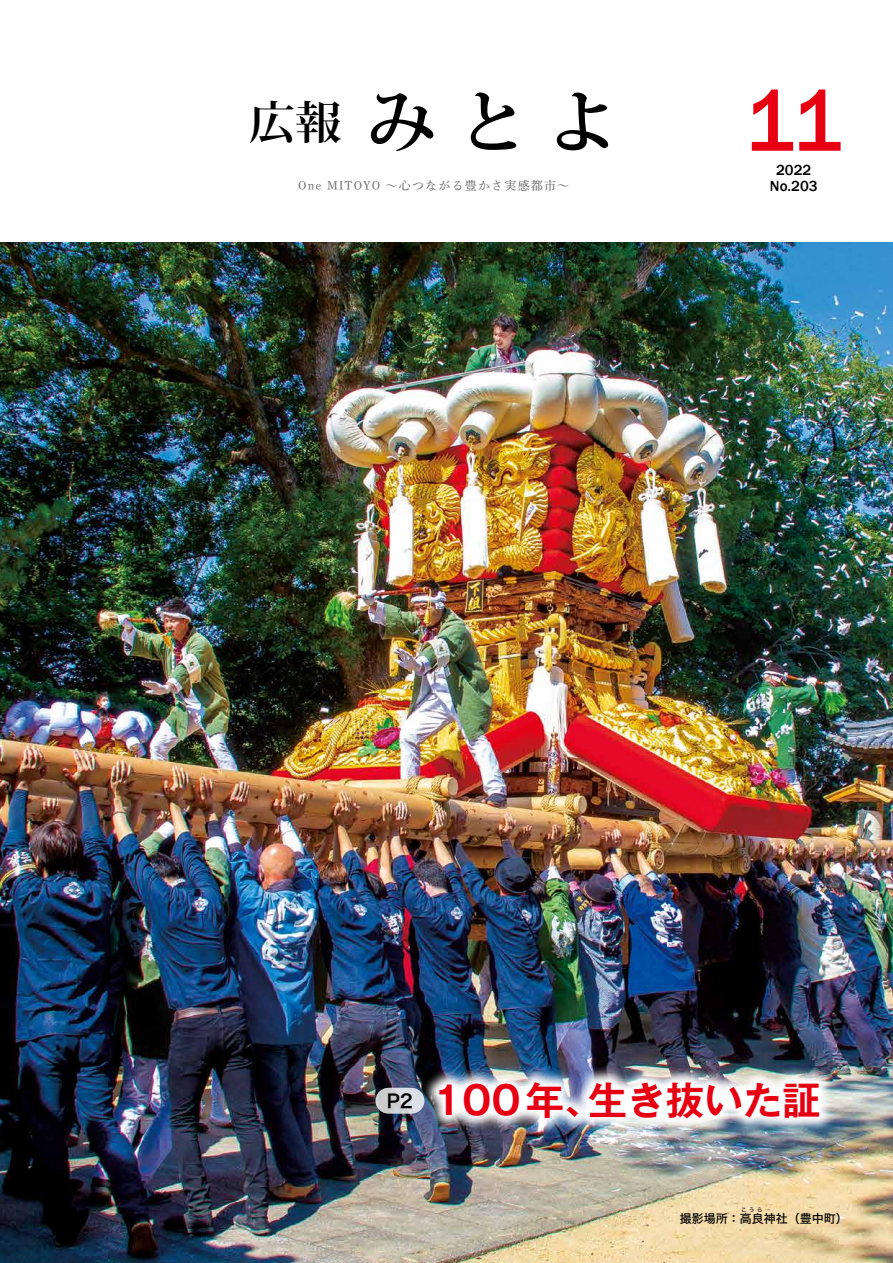
<style>
.page{position:relative;width:893px;height:1263px;background:#fff}
.page>*{position:absolute;margin:0;border:0;box-sizing:border-box;transform-origin:0 0}
.t1{font:500 90px "Franklin Gothic";color:#e60012;scale:.9 1}
.t2{font:700 69px "Koz Min Pro";color:#000}
.t3{font:700 45px "Koz Min Pro";color:#000}
.t4{font:700 38.7px "Gothic MB101 Pro De";color:#e60012}
.t5{font:18.6px "Hira Kaku Pro W6";color:#000}
.t6{font:500 15px/16.5px "Franklin Gothic";color:#000;text-align:center}
.t7{font:12px "Shuei Min Pro M";letter-spacing:.1em;color:#727171}
.t8{font:12px "Hiragino UD Sans F Std W5";color:#000}
.t9{font:6px "Hira Kaku Pro W3";color:#000}
</style>
<div class="page">
<img style="left:0;top:242px;width:893px;height:1021px">
<img style="left:423px;top:1065px;width:413px;height:70px">
<svg style="left:388px;top:1088px;width:24px;height:26px"></svg>
<h3 class="t3" style="left:249px;top:89px;width:94px">広報</h3>
<h2 class="t2" style="left:366px;top:72px;width:254px">みとよ</h2>
<p class="t7" style="left:386px;top:177px;width:185px">～心つながる豊かさ実感都市~</p>
<p class="t7" style="left:298px;top:177px;width:25px">One</p>
<p class="t7" style="left:327px;top:177px;width:54px">MITOYO</p>
<h1 class="t1" style="left:746px;top:65px;width:107px">11</h1>
<p class="t6" style="left:770px;top:162px;width:49px">2022<br>No.203</p>
<h3 class="t5" style="left:387px;top:1084px;width:28px">P2</h3>
<h3 class="t4" style="left:433px;top:1068px;width:172px">100 年、</h3>
<h3 class="t4" style="left:589px;top:1068px;width:234px">生き抜いた証</h3>
<p class="t9" style="left:741px;top:1204px;width:23px">こうら</p>
<p class="t8" style="left:680px;top:1209px;width:169px">撮影場所：高良神社（豊中町(</p>
</div>
